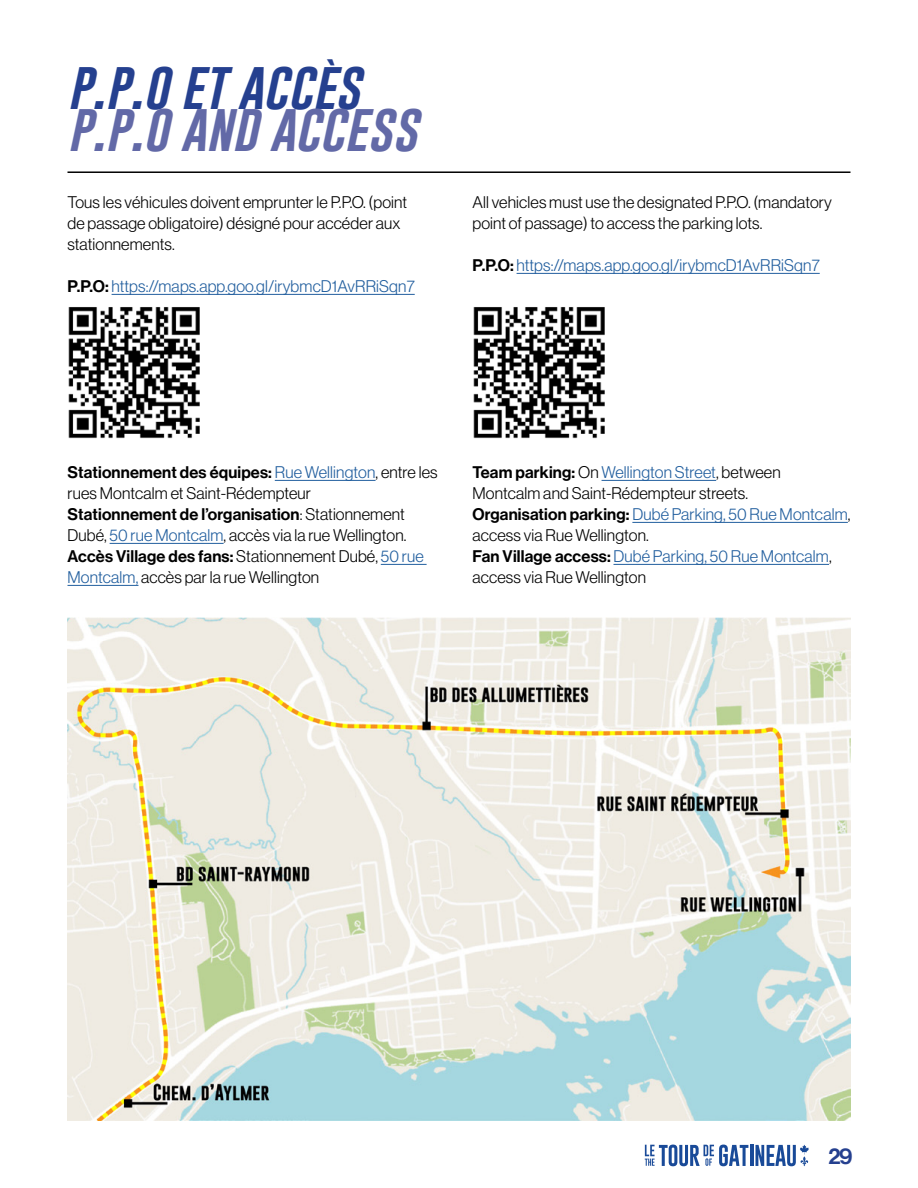
<style>
.page{position:relative;width:918px;height:1188px;background:#fff}
.page>*{position:absolute;margin:0;border:0;box-sizing:border-box;transform-origin:0 0}
.t1{font:italic 49.5px "Gobold";color:#6269a7}
.t2{font:italic 49.5px "Gobold";color:#25408f}
.t3{font:22.5px "N Haas Grotesk DS Pro 65 Md";color:#25408f}
.t4{font:16.5px/21px "N Haas Grotesk DS Pro 45 Lt";letter-spacing:.01em;color:#000}
.t5{font:16.5px "N Haas Grotesk DS Pro 65 Md";letter-spacing:.01em;color:#000}
.t6{font:16.5px "N Haas Grotesk DS Pro 45 Lt";letter-spacing:.01em;color:#215e9e}
.s1{font-family:"N Haas Grotesk DS Pro 65 Md";color:#000}
.s2{font-family:"N Haas Grotesk DS Pro 45 Lt";color:#215e9e}
.s3{font-family:"N Haas Grotesk DS Pro 45 Lt"}
.s4{color:#215e9e}
.s5{font-family:"N Haas Grotesk DS Pro 65 Md"}
</style>
<div class="page">
<hr style="left:750px;top:1145px;width:3px;height:21px;background:#194a98">
<svg style="left:645px;top:1145px;width:103px;height:21px"></svg>
<svg style="left:755px;top:1145px;width:54px;height:21px"></svg>
<hr style="left:68px;top:171px;width:782px;height:2px;background:#000">
<hr style="left:275px;top:480px;width:101px;height:1px;background:#215e9e">
<hr style="left:110px;top:543px;width:114px;height:1px;background:#215e9e">
<hr style="left:381px;top:564px;width:46px;height:1px;background:#215e9e">
<hr style="left:68px;top:585px;width:70px;height:1px;background:#215e9e">
<hr style="left:602px;top:480px;width:114px;height:1px;background:#215e9e">
<hr style="left:632px;top:522px;width:216px;height:1px;background:#215e9e">
<hr style="left:614px;top:564px;width:215px;height:1px;background:#215e9e">
<img style="left:68px;top:618px;width:782px;height:502px">
<hr style="left:0;top:930px;width:1px;height:258px;background:#000">
<img style="left:68px;top:307px;width:132px;height:132px">
<img style="left:473px;top:307px;width:132px;height:132px">
<hr style="left:112px;top:294px;width:303px;height:1px;background:#215e9e">
<hr style="left:517px;top:273px;width:303px;height:1px;background:#215e9e">
<h1 class="t2" style="left:68px;top:54px;width:294px">P.P.O ET ACCÈS</h1>
<h1 class="t1" style="left:68px;top:96px;width:351px">P.P.O AND ACCESS</h1>
<p class="t4" style="left:68px;top:192px;width:341px">Tous les véhicules doivent emprunter le P.P.O. (point de passage obligatoire) désigné pour accéder aux stationnements.</p>
<p class="t6" style="left:68px;top:277px;width:349px"><span class="s1">P.P.O:</span> https://maps.app.goo.gl/irybmcD1AvRRiSqn7</p>
<p class="t4" style="left:472px;top:192px;width:361px">All vehicles must use the designated P.P.O. (mandatory point of passage) to access the parking lots.</p>
<p class="t6" style="left:472px;top:256px;width:349px"><span class="s1">P.P.O:</span> https://maps.app.goo.gl/irybmcD1AvRRiSqn7</p>
<p class="t5" style="left:68px;top:463px;width:372px">Stationnement des équipes: <span class="s2">Rue Wellington</span><span class="s3">, entre les</span></p>
<p class="t4" style="left:68px;top:483px;width:245px">rues Montcalm et Saint-Rédempteur</p>
<p class="t5" style="left:68px;top:505px;width:339px">Stationnement de l’organisation<span class="s3">: Stationnement</span></p>
<p class="t4" style="left:68px;top:525px;width:340px">Dubé, <span class="s4">50 rue Montcalm</span>, accès via la rue Wellington.</p>
<p class="t5" style="left:68px;top:547px;width:358px">Accès Village des fans: <span class="s3">Stationnement Dubé,</span> <span class="s2">50 rue</span></p>
<p class="t4" style="left:68px;top:567px;width:253px"><span class="s4">Montcalm,</span> accès par la rue Wellington</p>
<p class="t4" style="left:472px;top:462px;width:379px"><span class="s5">Team parking:</span> On <span class="s4">Wellington Street</span>, between Montcalm and Saint-Rédempteur streets.<br><span class="s5">Organisation parking:</span> <span class="s4">Dubé Parking, 50 Rue Montcalm</span>, access via Rue Wellington.<br><span class="s5">Fan Village access:</span> <span class="s4">Dubé Parking, 50 Rue Montcalm</span>, access via Rue Wellington</p>
<h2 class="t3" style="left:828px;top:1143px;width:26px">29</h2>
</div>
